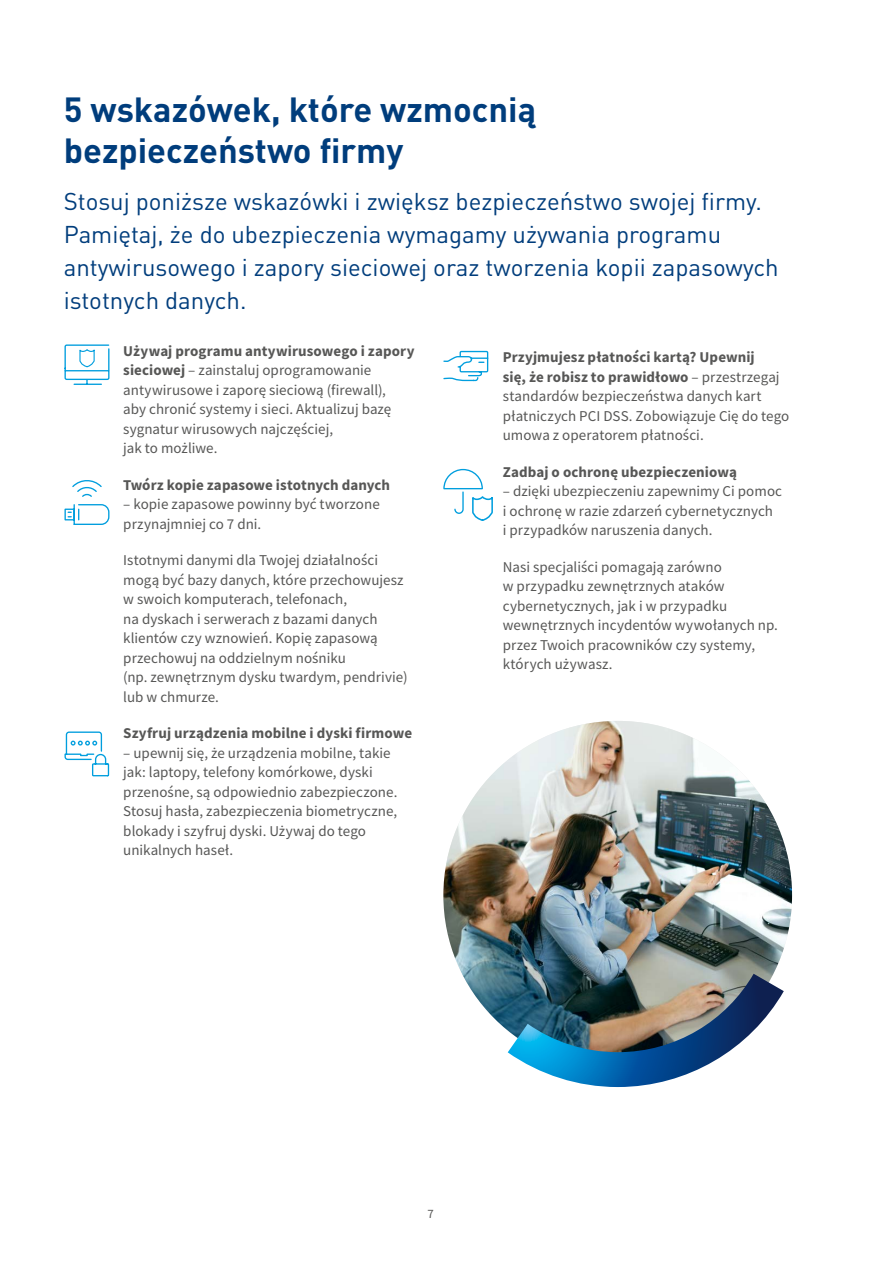
<style>
.page{position:relative;width:893px;height:1263px;background:#fff}
.page>*{position:absolute;margin:0;border:0;box-sizing:border-box;transform-origin:0 0}
.t1{font:700 34.5px/41.4px "DIN Pro Pl";color:#003d7c}
.t2{font:24px/33px "DIN Pro Pl";color:#003d7c}
.t3{font:15px/19.5px "Source Sans Pro";color:#575756}
.t4{font:700 15px "Source Sans Pro";letter-spacing:.005em;color:#575756}
.t5{font:12.75px "Source Sans Pro";color:#575756}
.s1{font-weight:700}
</style>
<div class="page">
<img style="left:443px;top:721px;width:349px;height:348px;border-radius:174px">
<img style="left:508px;top:974px;width:276px;height:113px">
<svg style="left:64px;top:344px;width:46px;height:41px"></svg>
<svg style="left:64px;top:480px;width:46px;height:45px"></svg>
<svg style="left:64px;top:731px;width:46px;height:46px"></svg>
<svg style="left:443px;top:350px;width:46px;height:32px"></svg>
<svg style="left:443px;top:468px;width:50px;height:53px"></svg>
<h1 class="t1" style="left:64px;top:88px;width:474px">5 wskazówek, które wzmocnią bezpieczeństwo firmy</h1>
<h2 class="t2" style="left:64px;top:184px;width:716px">Stosuj poniższe wskazówki i zwiększ bezpieczeństwo swojej firmy.<br>Pamiętaj, że do ubezpieczenia wymagamy używania programu antywirusowego i zapory sieciowej oraz tworzenia kopii zapasowych istotnych danych.</h2>
<p class="t3" style="left:503px;top:347px;width:288px"><span class="s1">Przyjmujesz płatności kartą? Upewnij<br>się, że robisz to prawidłowo</span> – przestrzegaj standardów bezpieczeństwa danych kart płatniczych PCI DSS. Zobowiązuje Cię do tego umowa z operatorem płatności.</p>
<p class="t4" style="left:503px;top:461px;width:236px">Zadbaj o ochronę ubezpieczeniową</p>
<p class="t3" style="left:503px;top:481px;width:281px">– dzięki ubezpieczeniu zapewnimy Ci pomoc i ochronę w razie zdarzeń cybernetycznych<br>i przypadków naruszenia danych.</p>
<p class="t3" style="left:503px;top:557px;width:277px">Nasi specjaliści pomagają zarówno<br>w przypadku zewnętrznych ataków cybernetycznych, jak i w przypadku wewnętrznych incydentów wywołanych np. przez Twoich pracowników czy systemy, których używasz.</p>
<p class="t3" style="left:123px;top:341px;width:293px"><span class="s1">Używaj programu antywirusowego i zapory sieciowej</span> – zainstaluj oprogramowanie antywirusowe i zaporę sieciową (firewall),<br>aby chronić systemy i sieci. Aktualizuj bazę sygnatur wirusowych najczęściej,<br>jak to możliwe.</p>
<p class="t4" style="left:123px;top:475px;width:268px">Twórz kopie zapasowe istotnych danych</p>
<p class="t3" style="left:123px;top:494px;width:258px">– kopie zapasowe powinny być tworzone przynajmniej co 7 dni.</p>
<p class="t3" style="left:123px;top:550px;width:286px">Istotnymi danymi dla Twojej działalności mogą być bazy danych, które przechowujesz w swoich komputerach, telefonach,<br>na dyskach i serwerach z bazami danych klientów czy wznowień. Kopię zapasową przechowuj na oddzielnym nośniku<br>(np. zewnętrznym dysku twardym, pendrivie) lub w chmurze.</p>
<p class="t4" style="left:123px;top:723px;width:290px">Szyfruj urządzenia mobilne i dyski firmowe</p>
<p class="t3" style="left:123px;top:743px;width:276px">– upewnij się, że urządzenia mobilne, takie jak: laptopy, telefony komórkowe, dyski przenośne, są odpowiednio zabezpieczone.<br>Stosuj hasła, zabezpieczenia biometryczne, blokady i szyfruj dyski. Używaj do tego unikalnych haseł.</p>
<p class="t5" style="left:427px;top:1206px;width:8px">7</p>
</div>
